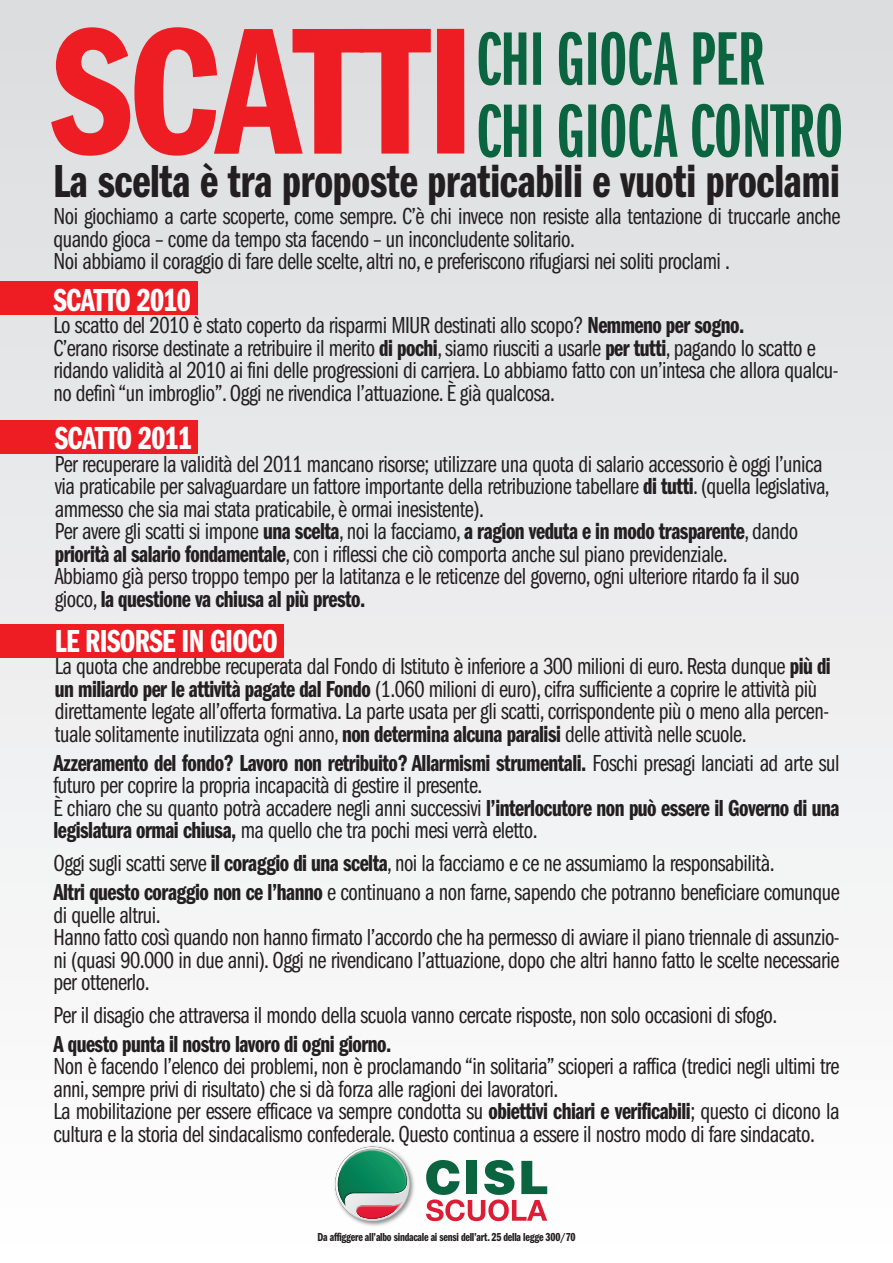
<style>
.page{position:relative;width:893px;height:1263px;background:#fff}
.page>*{position:absolute;margin:0;border:0;box-sizing:border-box;transform-origin:0 0}
.t1{font:186.9px "Franklin Gothic LT Demi Cmpr";letter-spacing:-.02em;color:#ee1d23;scale:1.06 1}
.t2{font:78.45px/72.2px "Franklin Gothic LT Demi X Cmpr";letter-spacing:-.005em;color:#0a643f}
.t3{font:48px "Franklin Gothic LT Demi Cmpr";letter-spacing:-.005em;color:#231f20}
.t4{font:33px "Franklin Gothic LT Demi Cmpr";letter-spacing:-.02em;color:#fff}
.t5{font:24px/22.5px "Franklin Gothic LT Book Cmpr";letter-spacing:-.02em;color:#231f20}
.t6{font:24px "Franklin Gothic LT Demi Cmpr";letter-spacing:-.02em;color:#231f20}
.t7{font:12px "Franklin Gothic LT Demi Cmpr";letter-spacing:-.02em;color:#231f20}
.s1{font-family:"Franklin Gothic LT Demi Cmpr"}
.s2{font-family:"Franklin Gothic LT Book Cmpr"}
</style>
<div class="page">
<div style="left:0;top:0;width:893px;height:1263px;background:linear-gradient(to bottom,#dbdcde,#fff)"></div>
<div style="left:0;top:281px;width:197px;height:33px;background:#ee1d23"></div>
<div style="left:0;top:421px;width:197px;height:33px;background:#ee1d23"></div>
<div style="left:0;top:625px;width:283px;height:33px;background:#ee1d23"></div>
<svg style="left:455px;top:1160px;width:92px;height:61px"></svg>
<img style="left:294px;top:1106px;width:161px;height:157px">
<svg style="left:337px;top:1149px;width:71px;height:69px;background:#72a28d"></svg>
<h1 class="t1" style="left:51px;top:-11px;width:401px">SCATTI</h1>
<h2 class="t2" style="left:476px;top:24px;width:368px">CHI GIOCA PER<br>CHI GIOCA CONTRO</h2>
<h3 class="t3" style="left:53px;top:154px;width:788px">La scelta è tra proposte praticabili e vuoti proclami</h3>
<p class="t5" style="left:53px;top:205px;width:788px">Noi giochiamo a carte scoperte, come sempre. C’è chi invece non resiste alla tentazione di truccarle anche quando gioca – come da tempo sta facendo – un inconcludente solitario.<br>Noi abbiamo il coraggio di fare delle scelte, altri no, e preferiscono rifugiarsi nei soliti proclami .</p>
<h3 class="t4" style="left:53px;top:282px;width:139px">SCATTO 2010</h3>
<p class="t5" style="left:53px;top:314px;width:786px">Lo scatto del 2010 è stato coperto da risparmi MIUR destinati allo scopo? <span class="s1">Nemmeno per sogno.<br></span>C’erano risorse destinate a retribuire il merito <span class="s1">di pochi</span>, siamo riusciti a usarle <span class="s1">per tutti</span>, pagando lo scatto e ridando validità al 2010 ai fini delle progressioni di carriera. Lo abbiamo fatto con un’intesa che allora qualcu&shy;no definì “un imbroglio”. Oggi ne rivendica l’attuazione. È già qualcosa.</p>
<h3 class="t4" style="left:55px;top:420px;width:139px">SCATTO 2011</h3>
<p class="t5" style="left:55px;top:453px;width:777px">Per recuperare la validità del 2011 mancano risorse; utilizzare una quota di salario accessorio è oggi l’unica via praticabile per salvaguardare un fattore importante della retribuzione tabellare <span class="s1">di tutti</span>. (quella legislativa, ammesso che sia mai stata praticabile, è ormai inesistente).<br>Per avere gli scatti si impone <span class="s1">una scelta</span>, noi la facciamo, <span class="s1">a ragion veduta e in modo trasparente</span>, dando <span class="s1">priorità al salario fondamentale</span>, con i riflessi che ciò comporta anche sul piano previdenziale.<br>Abbiamo già perso troppo tempo per la latitanza e le reticenze del governo, ogni ulteriore ritardo fa il suo</p>
<p class="t6" style="left:55px;top:585px;width:312px"><span class="s2">gioco,</span> la questione va chiusa al più presto.</p>
<h3 class="t4" style="left:55px;top:623px;width:224px">LE RISORSE IN GIOCO</h3>
<p class="t5" style="left:55px;top:656px;width:777px">La quota che andrebbe recuperata dal Fondo di Istituto è inferiore a 300 milioni di euro. Resta dunque <span class="s1">più di un miliardo per le attività pagate dal Fondo</span> (1.060 milioni di euro), cifra sufficiente a coprire le attività più direttamente legate all’offerta formativa. La parte usata per gli scatti, corrispondente più o meno alla percen&shy;tuale solitamente inutilizzata ogni anno, <span class="s1">non determina alcuna paralisi</span> delle attività nelle scuole.</p>
<p class="t6" style="left:53px;top:750px;width:787px">Azzeramento del fondo? Lavoro non retribuito? Allarmismi strumentali. <span class="s2">Foschi presagi lanciati ad arte sul</span></p>
<p class="t5" style="left:53px;top:775px;width:787px">futuro per coprire la propria incapacità di gestire il presente.<br>È chiaro che su quanto potrà accadere negli anni successivi <span class="s1">l’interlocutore non può essere il Governo di una legislatura ormai chiusa,</span> ma quello che tra pochi mesi verrà eletto.</p>
<p class="t5" style="left:53px;top:849px;width:788px;line-height:28.8px">Oggi sugli scatti serve <span class="s1">il coraggio di una scelta</span>, noi la facciamo e ce ne assumiamo la responsabilità.<br><span class="s1">Altri questo coraggio non ce l’hanno</span> e continuano a non farne, sapendo che potranno beneficiare comunque</p>
<p class="t5" style="left:53px;top:904px;width:788px">di quelle altrui.<br>Hanno fatto così quando non hanno firmato l’accordo che ha permesso di avviare il piano triennale di assunzio&shy;ni (quasi 90.000 in due anni). Oggi ne rivendicano l’attuazione, dopo che altri hanno fatto le scelte necessarie per ottenerlo.</p>
<p class="t5" style="left:53px;top:1004px;width:725px">Per il disagio che attraversa il mondo della scuola vanno cercate risposte, non solo occasioni di sfogo.</p>
<p class="t6" style="left:53px;top:1031px;width:340px">A questo punta il nostro lavoro di ogni giorno.</p>
<p class="t5" style="left:53px;top:1056px;width:788px">Non è facendo l’elenco dei problemi, non è proclamando “in solitaria” scioperi a raffica (tredici negli ultimi tre anni, sempre privi di risultato) che si dà forza alle ragioni dei lavoratori.<br>La mobilitazione per essere efficace va sempre condotta su <span class="s1">obiettivi chiari e verificabili</span>; questo ci dicono la cultura e la storia del sindacalismo confederale. Questo continua a essere il nostro modo di fare sindacato.</p>
<p class="t7" style="left:318px;top:1230px;width:260px">Da affiggere all’albo sindacale ai sensi dell’art. 25 della legge 300/70</p>
</div>
